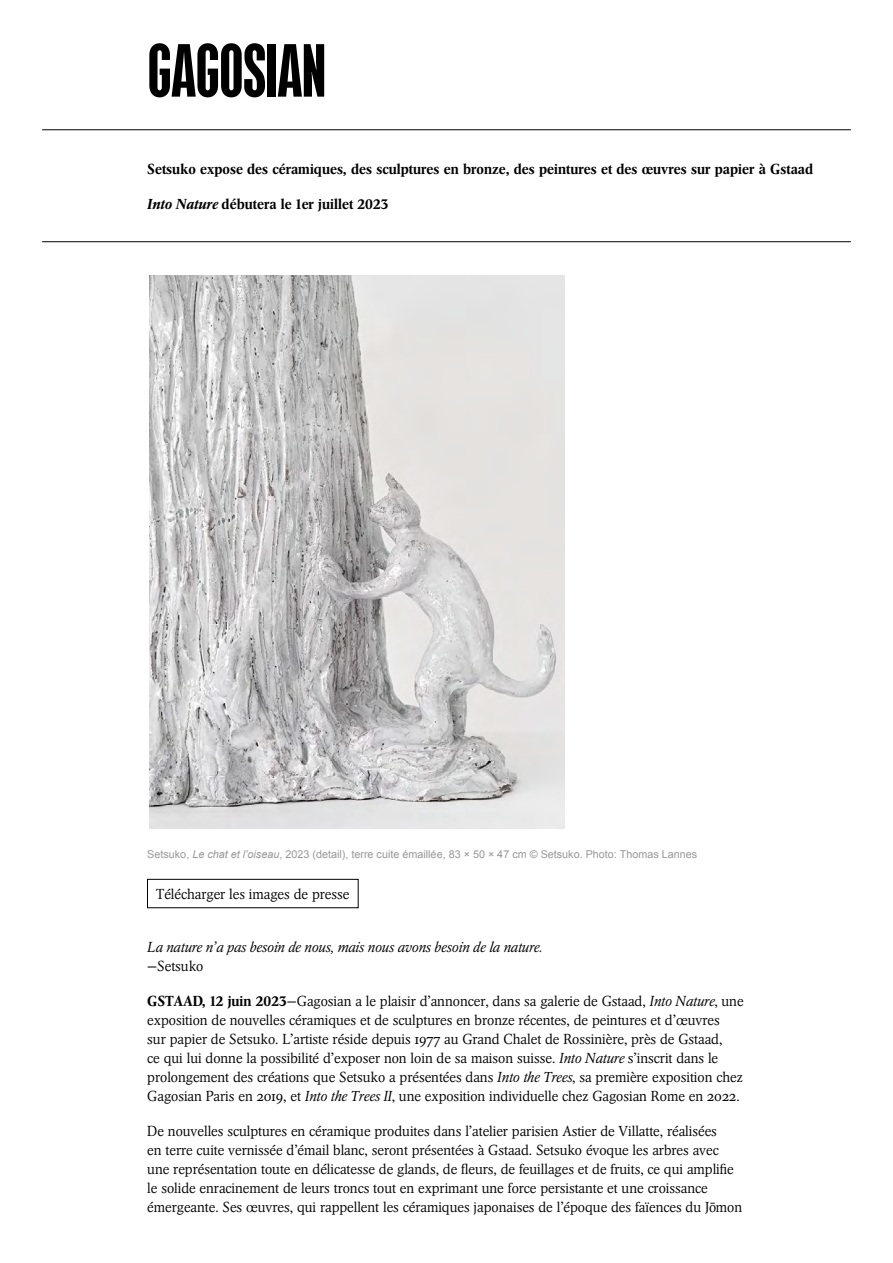
<style>
.page{position:relative;width:893px;height:1263px;background:#fff}
.page>*{position:absolute;margin:0;border:0;box-sizing:border-box;transform-origin:0 0}
.t1{font:75px "GAGOSIANHEADLINE";color:#000}
.t2{font:300 14.4px/19px "Arena New BQ";color:#000}
.t3{font:500 14.4px "Arena New BQ";letter-spacing:.005em;color:#000}
.t4{font:italic 300 14.4px "Arena New BQ";color:#000}
.t5{font:10.8px "Arial";color:#989899}
.s1{font-style:italic}
.s2{font-weight:500}
</style>
<div class="page">
<hr style="left:42px;top:129px;width:809px;height:1px;background:#000">
<img style="left:149px;top:275px;width:415px;height:553px">
<hr style="left:42px;top:241px;width:809px;height:1px;background:#000">
<div style="left:147px;top:879px;width:211px;height:29px;border:1px solid #000"></div>
<h1 class="t1" style="left:148px;top:39px;width:180px">GAGOSIAN</h1>
<p class="t3" style="left:147px;top:160px;width:667px">Setsuko expose des céramiques, des sculptures en bronze, des peintures et des œuvres sur papier à Gstaad</p>
<p class="t3" style="left:147px;top:195px;width:243px"><span class="s1">Into Nature</span> débutera le 1er juillet 2023</p>
<p class="t5" style="left:147px;top:847px;width:551px">Setsuko, <span class="s1">Le chat et l’oiseau</span>, 2023 (detail), terre cuite émaillée, 83 × 50 × 47 cm © Setsuko. Photo: Thomas Lannes</p>
<p class="t2" style="left:156px;top:885px;width:195px">Télécharger les images de presse</p>
<p class="t4" style="left:147px;top:938px;width:397px">La nature n’a pas besoin de nous, mais nous avons besoin de la nature.</p>
<p class="t2" style="left:147px;top:957px;width:58px">—Setsuko</p>
<p class="t2" style="left:147px;top:991px;width:598px"><span class="s2">GSTAAD, 12 juin 2023</span>—Gagosian a le plaisir d’annoncer, dans sa galerie de Gstaad, <span class="s1">Into Nature</span>, une exposition de nouvelles céramiques et de sculptures en bronze récentes, de peintures et d’œuvres<br>sur papier de Setsuko. L’artiste réside depuis 1977 au Grand Chalet de Rossinière, près de Gstaad,<br>ce qui lui donne la possibilité d’exposer non loin de sa maison suisse. <span class="s1">Into Nature</span> s’inscrit dans le prolongement des créations que Setsuko a présentées dans <span class="s1">Into the Trees</span>, sa première exposition chez Gagosian Paris en 2019, et <span class="s1">Into the Trees II</span>, une exposition individuelle chez Gagosian Rome en 2022.</p>
<p class="t2" style="left:147px;top:1122px;width:596px">De nouvelles sculptures en céramique produites dans l’atelier parisien Astier de Villatte, réalisées<br>en terre cuite vernissée d’émail blanc, seront présentées à Gstaad. Setsuko évoque les arbres avec une représentation toute en délicatesse de glands, de fleurs, de feuillages et de fruits, ce qui amplifie le solide enracinement de leurs troncs tout en exprimant une force persistante et une croissance émergeante. Ses œuvres, qui rappellent les céramiques japonaises de l’époque des faïences du Joˉmon</p>
</div>
